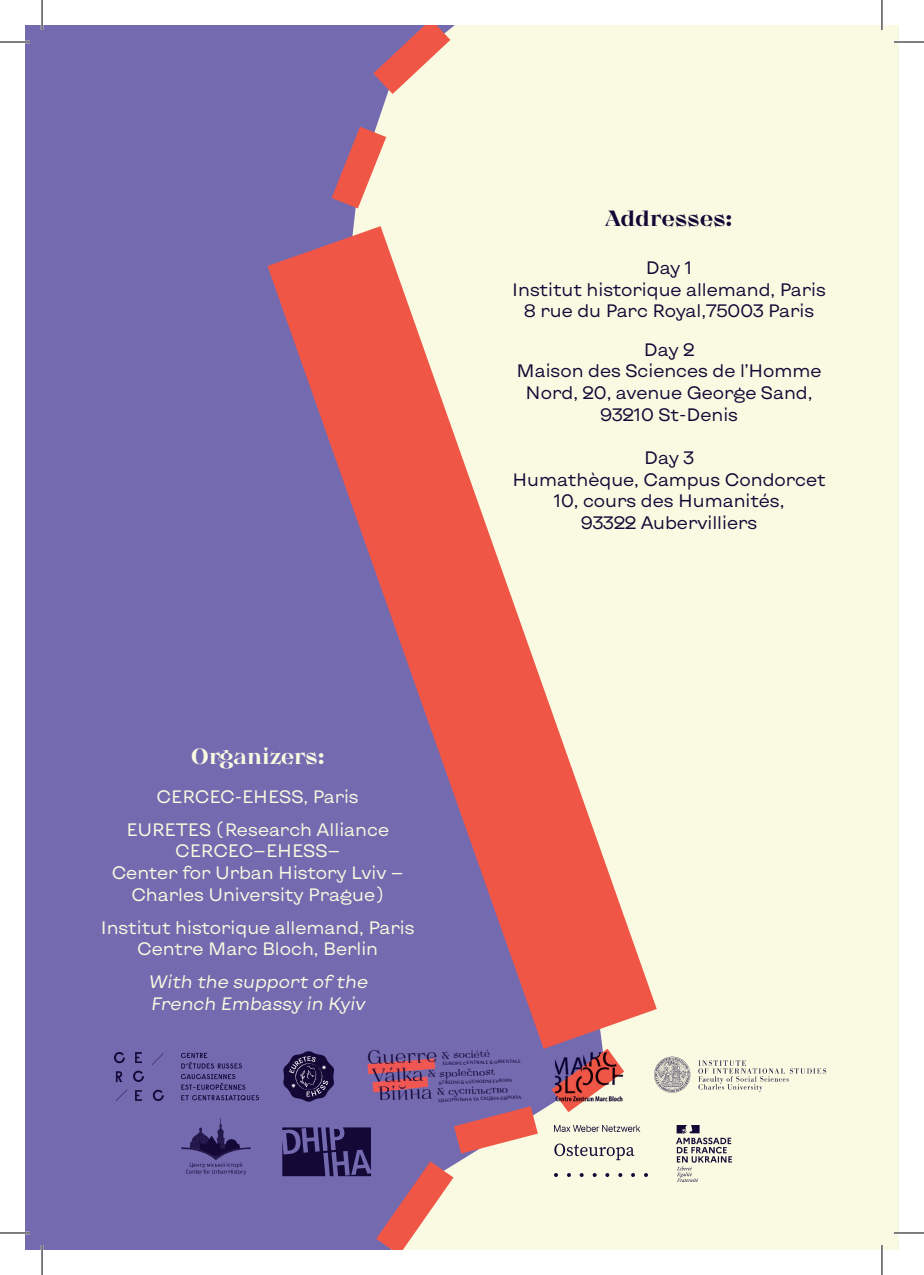
<style>
.page{position:relative;width:924px;height:1275px;background:#fff}
.page>*{position:absolute;margin:0;border:0;box-sizing:border-box;transform-origin:0 0}
.t1{font:22px "Kyiv Type Titling Heavy 3";color:#f9fae1}
.t2{font:22px "Kyiv Type Titling Heavy 3";color:#140837}
.t3{font:18px/21.6px "Kyiv Type Sans";color:#140837;text-align:center}
.t4{font:18px/21.6px "Kyiv Type Sans";color:#f9fae1;text-align:center}
.t5{font:9.8px "Kyiv Type Titling Medium 3";color:#140837}
.t6{font:4.6px "Kyiv Type Sans Medium 2";color:#140837}
.s1{font-family:"Kyiv Type Titling Regular 3";font-size:19px}
</style>
<div class="page">
<div style="left:25px;top:25px;width:873px;height:1225px;background:#746ab0"></div>
<div style="left:353px;top:25px;width:545px;height:1225px;background:#f9fae1"></div>
<svg style="left:267px;top:226px;width:389px;height:822px"></svg>
<svg style="left:551px;top:1102px;width:72px;height:10px"></svg>
<svg style="left:331px;top:127px;width:55px;height:81px"></svg>
<svg style="left:373px;top:25px;width:77px;height:69px"></svg>
<img style="left:550px;top:1048px;width:37px;height:54px">
<img style="left:587px;top:1098px;width:3px;height:4px">
<img style="left:590px;top:1048px;width:38px;height:54px">
<img style="left:551px;top:1063px;width:36px;height:39px">
<img style="left:587px;top:1048px;width:36px;height:50px">
<img style="left:554px;top:1125px;width:93px;height:51px">
<img style="left:676px;top:1125px;width:55px;height:56px">
<img style="left:114px;top:1052px;width:144px;height:48px">
<svg style="left:282px;top:1050px;width:255px;height:200px"></svg>
<img style="left:648px;top:1051px;width:183px;height:52px">
<img style="left:181px;top:1118px;width:70px;height:57px">
<hr style="left:0;top:41px;width:30px;height:2px;background:#fff">
<hr style="left:893px;top:41px;width:30px;height:2px;background:#fff">
<hr style="left:0;top:1231px;width:30px;height:3px;background:#fff">
<hr style="left:893px;top:1231px;width:30px;height:3px;background:#fff">
<hr style="left:41px;top:0;width:2px;height:30px;background:#fff">
<hr style="left:41px;top:1245px;width:2px;height:30px;background:#fff">
<hr style="left:880px;top:0;width:2px;height:30px;background:#fff">
<hr style="left:880px;top:1245px;width:2px;height:30px;background:#fff">
<hr style="left:0;top:42px;width:30px;height:1px;background:#000">
<hr style="left:893px;top:42px;width:30px;height:1px;background:#000">
<hr style="left:0;top:1232px;width:30px;height:1px;background:#000">
<hr style="left:893px;top:1232px;width:30px;height:1px;background:#000">
<hr style="left:42px;top:0;width:1px;height:30px;background:#000">
<hr style="left:42px;top:1245px;width:1px;height:30px;background:#000">
<hr style="left:881px;top:0;width:1px;height:30px;background:#000">
<hr style="left:881px;top:1245px;width:1px;height:30px;background:#000">
<p class="t1" style="left:191px;top:741px;width:135px">Organizers:</p>
<p class="t4" style="left:126px;top:779px;width:264px;line-height:33px">CERCEC-EHESS, Paris<br>EURETES (Research Alliance</p>
<p class="t4" style="left:112px;top:839px;width:293px">CERCEC—EHESS—<br>Center for Urban History Lviv —<br>Charles University Prague)</p>
<p class="t4" style="left:101px;top:915px;width:315px">Institut historique allemand, Paris<br>Centre Marc Bloch, Berlin</p>
<p class="t4" style="left:148px;top:970px;width:224px;text-align:left">With the support of the<br>French Embassy in Kyiv</p>
<p class="t2" style="left:605px;top:203px;width:128px">Addresses:</p>
<p class="t3" style="left:512px;top:256px;width:315px">Day 1<br>Institut historique allemand, Paris<br>8 rue du Parc Royal,75003 Paris</p>
<p class="t3" style="left:516px;top:338px;width:306px">Day 2<br>Maison des Sciences de l’Homme<br>Nord, 20, avenue George Sand,<br>93210 St-Denis</p>
<p class="t3" style="left:512px;top:446px;width:314px">Day 3<br>Humathèque, Campus Condorcet<br>10, cours des Humanités,<br>93322 Aubervilliers</p>
<p class="t5" style="left:367px;top:1051px;width:124px;rotate:-2deg"><span class="s1">Guerre</span> &amp; société</p>
<p class="t5" style="left:372px;top:1069px;width:124px;rotate:-2deg"><span class="s1">Válka</span> &amp; společnost</p>
<p class="t5" style="left:377px;top:1087px;width:131px;rotate:-2deg"><span class="s1">Війна</span> &amp; суспільство</p>
<p class="t6" style="left:442px;top:1060px;width:80px;rotate:-2deg">EUROPE CENTRALE &amp; ORIENTALE</p>
<p class="t6" style="left:438px;top:1079px;width:75px;rotate:-2deg">STŘEDNÍ &amp; VÝCHODNÍ EVROPA</p>
<p class="t6" style="left:438px;top:1097px;width:84px;rotate:-2deg">ЦЕНТРАЛЬНА ТА СХІДНА ЄВРОПА</p>
</div>
